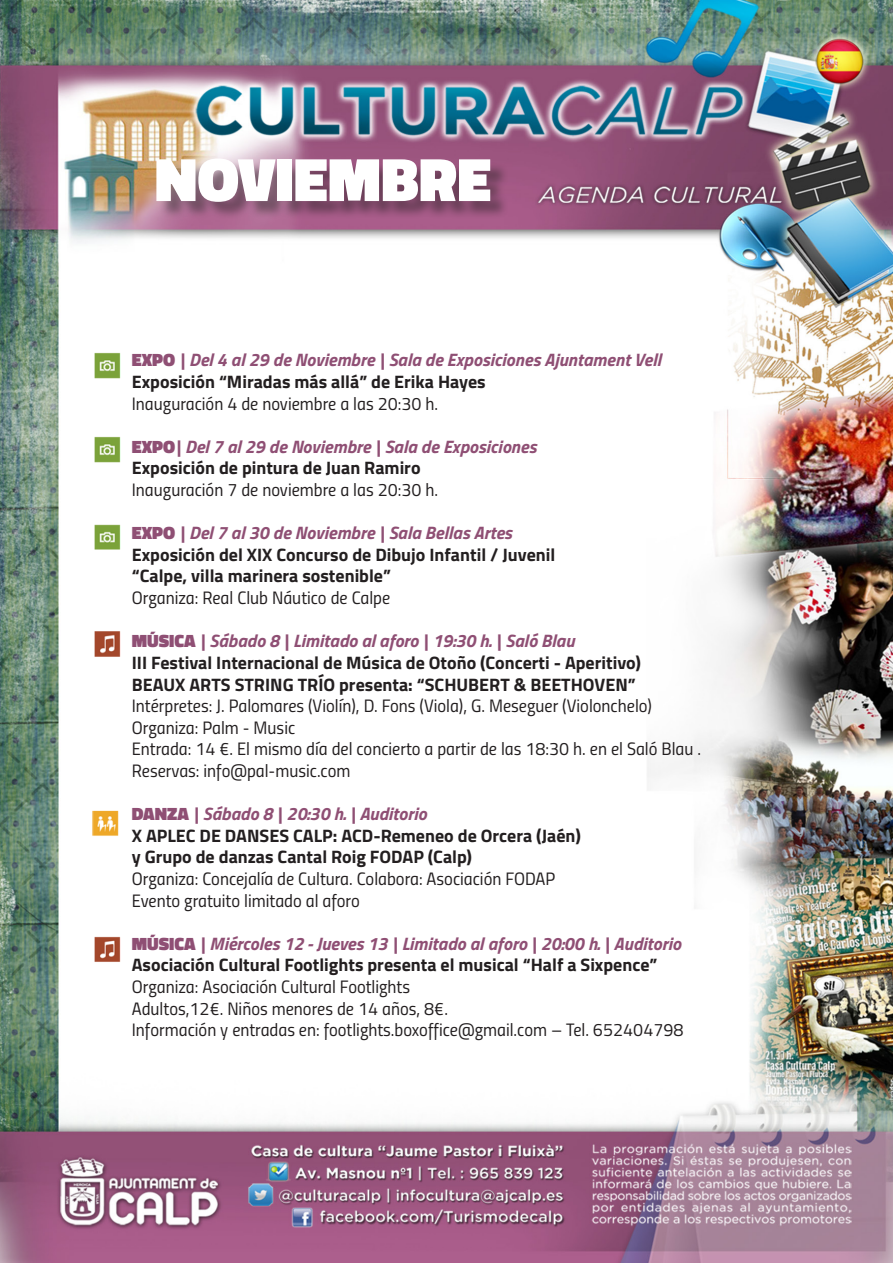
<style>
.page{position:relative;width:893px;height:1263px;background:#fff}
.page>*{position:absolute;margin:0;border:0;box-sizing:border-box;transform-origin:0 0}
.t1{font:900 62.25px "Titillium";color:#fff}
.t2{font:18px/21.6px "Titillium Regular Upright";color:#231f20}
.t3{font:700 18px "Titillium";color:#231f20}
.t4{font:italic 700 18px "Titillium";color:#8f4f74}
.s1{font-weight:900;font-style:normal}
</style>
<div class="page">
<img style="left:0;top:0;width:893px;height:1263px">
<div style="left:158px;top:161px;width:350px;height:59px;background:#231f20;opacity:.45"></div>
<img style="left:86px;top:520px;width:43px;height:38px">
<img style="left:86px;top:433px;width:43px;height:38px">
<img style="left:86px;top:349px;width:43px;height:38px">
<img style="left:86px;top:622px;width:43px;height:38px">
<img style="left:86px;top:927px;width:43px;height:39px">
<img style="left:86px;top:805px;width:43px;height:38px">
<p class="t1" style="left:155px;top:134px;width:338px">NOVIEMBRE</p>
<p class="t4" style="left:132px;top:346px;width:531px"><span class="s1">EXPO</span> | Del 4 al 29 de Noviembre | Sala de Exposiciones Ajuntament Vell</p>
<p class="t3" style="left:132px;top:368px;width:355px">Exposición “Miradas más allá” de Erika Hayes</p>
<p class="t2" style="left:132px;top:392px;width:308px">Inauguración 4 de noviembre a las 20:30 h.</p>
<p class="t4" style="left:132px;top:432px;width:406px"><span class="s1">EXPO</span>| Del 7 al 29 de Noviembre | Sala de Exposiciones</p>
<p class="t3" style="left:132px;top:454px;width:290px">Exposición de pintura de Juan Ramiro</p>
<p class="t2" style="left:132px;top:478px;width:308px">Inauguración 7 de noviembre a las 20:30 h.</p>
<p class="t4" style="left:132px;top:519px;width:382px"><span class="s1">EXPO</span> | Del 7 al 30 de Noviembre | Sala Bellas Artes</p>
<p class="t3" style="left:132px;top:541px;width:425px">Exposición del XIX Concurso de Dibujo Infantil / Juvenil</p>
<p class="t3" style="left:132px;top:562px;width:261px">“Calpe, villa marinera sostenible”</p>
<p class="t2" style="left:132px;top:586px;width:260px">Organiza: Real Club Náutico de Calpe</p>
<p class="t4" style="left:132px;top:627px;width:444px"><span class="s1">MÚSICA</span> | Sábado 8 | Limitado al aforo | 19:30 h. | Saló Blau</p>
<p class="t3" style="left:132px;top:649px;width:511px">III Festival Internacional de Música de Otoño (Concerti - Aperitivo)</p>
<p class="t3" style="left:132px;top:670px;width:505px">BEAUX ARTS STRING TRÍO presenta: “SCHUBERT &amp; BEETHOVEN”</p>
<p class="t2" style="left:132px;top:694px;width:521px">Intérpretes: J. Palomares (Violín), D. Fons (Viola), G. Meseguer (Violonchelo)</p>
<p class="t2" style="left:132px;top:716px;width:165px">Organiza: Palm - Music</p>
<p class="t2" style="left:132px;top:737px;width:571px">Entrada: 14 €. El mismo día del concierto a partir de las 18:30 h. en el Saló Blau .<br>Reservas: info@pal-music.com</p>
<p class="t4" style="left:132px;top:800px;width:296px"><span class="s1">DANZA</span> | Sábado 8 | 20:30 h. | Auditorio</p>
<p class="t3" style="left:132px;top:822px;width:451px">X APLEC DE DANSES CALP: ACD-Remeneo de Orcera (Jaén)</p>
<p class="t3" style="left:132px;top:843px;width:342px">y Grupo de danzas Cantal Roig FODAP (Calp)</p>
<p class="t2" style="left:132px;top:867px;width:425px">Organiza: Concejalía de Cultura. Colabora: Asociación FODAP</p>
<p class="t2" style="left:132px;top:888px;width:229px">Evento gratuito limitado al aforo</p>
<p class="t4" style="left:132px;top:929px;width:551px"><span class="s1">MÚSICA</span> | Miércoles 12 - Jueves 13 | Limitado al aforo | 20:00 h. | Auditorio</p>
<p class="t3" style="left:132px;top:951px;width:527px">Asociación Cultural Footlights presenta el musical “Half a Sixpence”</p>
<p class="t2" style="left:132px;top:975px;width:280px">Organiza: Asociación Cultural Footlights</p>
<p class="t2" style="left:132px;top:996px;width:318px">Adultos,12€. Niños menores de 14 años, 8€.</p>
<p class="t2" style="left:132px;top:1018px;width:553px">Información y entradas en: footlights.boxoffice@gmail.com – Tel. 652404798</p>
</div>
